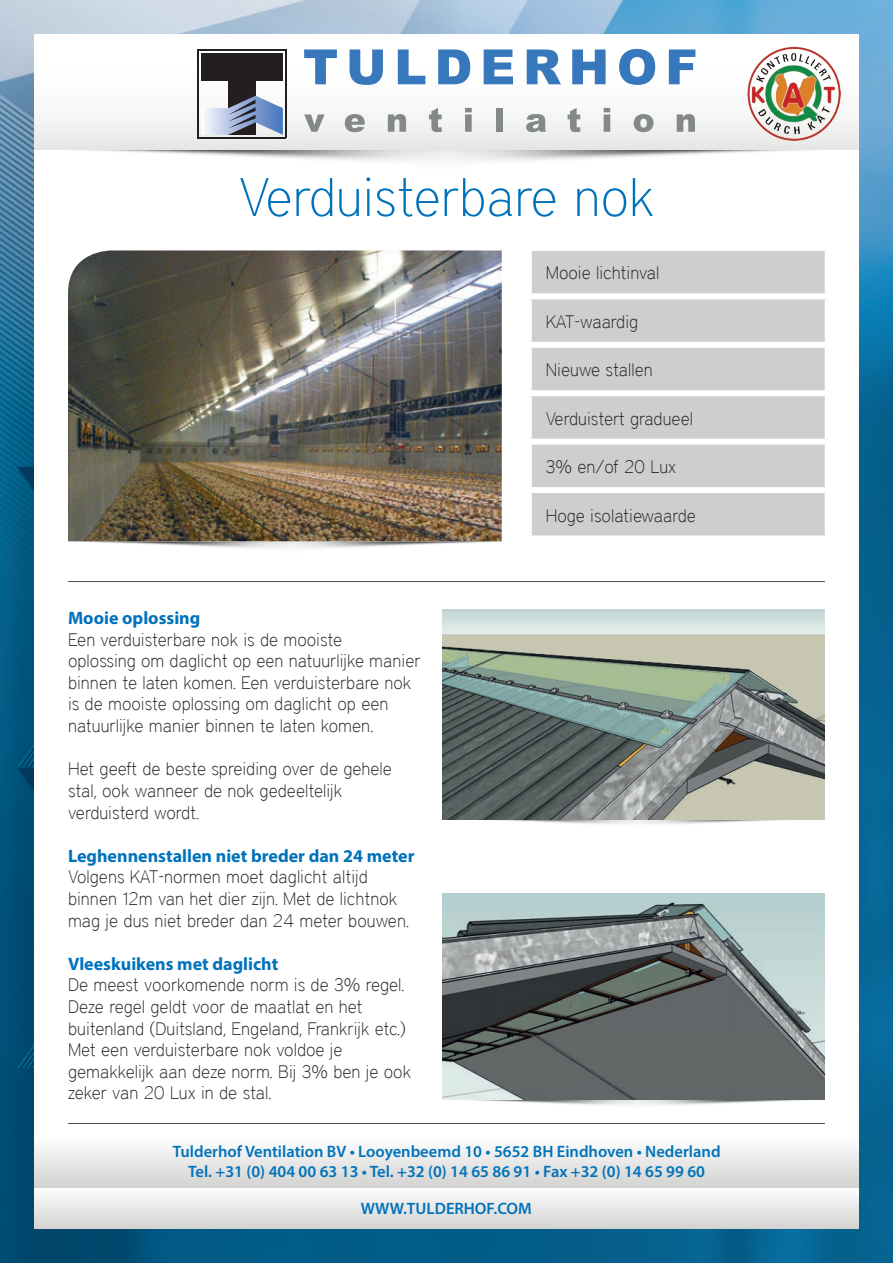
<style>
.page{position:relative;width:893px;height:1263px;background:#fff}
.page>*{position:absolute;margin:0;border:0;box-sizing:border-box;transform-origin:0 0}
.t1{font:100 54px "District";color:#0072bc}
.t2{font:100 18px/21.6px "District";color:#231f20}
.t3{font:700 18px "Myriad Pro";color:#0072bc}
.t4{font:600 16.5px/19.8px "Myriad Pro";color:#0072bc;text-align:center}
</style>
<div class="page">
<img style="left:0;top:0;width:893px;height:1263px">
<div style="left:34px;top:68px;width:825px;height:1161px;background:#fff"></div>
<img style="left:34px;top:149px;width:825px;height:12px">
<div style="left:34px;top:34px;width:825px;height:115px;background:linear-gradient(to bottom,#fff,#ebebe9)"></div>
<hr style="left:285px;top:49px;width:1px;height:89px;background:#231f20">
<hr style="left:198px;top:49px;width:1px;height:89px;background:#231f20">
<hr style="left:198px;top:137px;width:88px;height:1px;background:#231f20">
<hr style="left:198px;top:49px;width:88px;height:2px;background:#231f20">
<div style="left:201px;top:53px;width:82px;height:27px;background:#231f20"></div>
<div style="left:228px;top:53px;width:28px;height:82px;background:#231f20"></div>
<svg style="left:201px;top:96px;width:82px;height:39px"></svg>
<svg style="left:304px;top:49px;width:391px;height:36px"></svg>
<svg style="left:304px;top:114px;width:21px;height:18px"></svg>
<svg style="left:345px;top:114px;width:20px;height:18px"></svg>
<svg style="left:388px;top:114px;width:18px;height:18px"></svg>
<svg style="left:429px;top:108px;width:13px;height:24px"></svg>
<svg style="left:465px;top:108px;width:7px;height:24px"></svg>
<div style="left:496px;top:108px;width:7px;height:24px;background:#83888a"></div>
<svg style="left:526px;top:114px;width:20px;height:18px"></svg>
<svg style="left:567px;top:108px;width:13px;height:24px"></svg>
<svg style="left:604px;top:108px;width:6px;height:24px"></svg>
<svg style="left:634px;top:114px;width:19px;height:18px"></svg>
<svg style="left:677px;top:114px;width:18px;height:18px"></svg>
<img style="left:68px;top:250px;width:434px;height:276px">
<img style="left:68px;top:526px;width:434px;height:22px">
<img style="left:442px;top:819px;width:383px;height:5px">
<img style="left:442px;top:1099px;width:383px;height:6px">
<img style="left:746px;top:46px;width:96px;height:96px">
<div style="left:34px;top:1188px;width:825px;height:41px;background:linear-gradient(to bottom,#fcfdfe,#d3d2d0)"></div>
<div style="left:34px;top:1137px;width:825px;height:51px;background:linear-gradient(to bottom,#fefefe,#d2d2d0)"></div>
<img style="left:442px;top:610px;width:383px;height:209px">
<img style="left:442px;top:893px;width:383px;height:206px">
<hr style="left:68px;top:1123px;width:757px;height:1px;background:#4b4c4d">
<hr style="left:68px;top:581px;width:757px;height:1px;background:#4b4c4d">
<div style="left:532px;top:251px;width:293px;height:284px;background:#cececd"></div>
<div style="left:526px;top:293px;width:305px;height:6px;background:#fff"></div>
<div style="left:526px;top:342px;width:305px;height:6px;background:#fff"></div>
<div style="left:526px;top:390px;width:305px;height:6px;background:#fff"></div>
<div style="left:526px;top:439px;width:305px;height:6px;background:#fff"></div>
<div style="left:526px;top:487px;width:305px;height:6px;background:#fff"></div>
<h1 class="t1" style="left:239px;top:166px;width:417px">Verduisterbare nok</h1>
<p class="t3" style="left:68px;top:606px;width:134px">Mooie oplossing</p>
<p class="t2" style="left:68px;top:628px;width:354px">Een verduisterbare nok is de mooiste<br>oplossing om daglicht op een natuurlijke manier binnen te laten komen. Een verduisterbare nok is de mooiste oplossing om daglicht op een natuurlijke manier binnen te laten komen.</p>
<p class="t2" style="left:68px;top:758px;width:325px">Het geeft de beste spreiding over de gehele stal, ook wanneer de nok gedeeltelijk verduisterd wordt.</p>
<p class="t3" style="left:68px;top:844px;width:348px">Leghennenstallen niet breder dan 24 meter</p>
<p class="t2" style="left:68px;top:866px;width:342px">Volgens KAT-normen moet daglicht altijd binnen 12m van het dier zijn. Met de lichtnok mag je dus niet breder dan 24 meter bouwen.</p>
<p class="t3" style="left:68px;top:952px;width:212px">Vleeskuikens met daglicht</p>
<p class="t2" style="left:68px;top:974px;width:345px">De meest voorkomende norm is de 3% regel.<br>Deze regel geldt voor de maatlat en het buitenland (Duitsland, Engeland, Frankrijk etc.)<br>Met een verduisterbare nok voldoe je gemakkelijk aan deze norm. Bij 3% ben je ook zeker van 20 Lux in de stal.</p>
<p class="t2" style="left:546px;top:262px;width:115px">Mooie lichtinval</p>
<p class="t2" style="left:546px;top:311px;width:94px">KAT-waardig</p>
<p class="t2" style="left:546px;top:359px;width:109px">Nieuwe stallen</p>
<p class="t2" style="left:546px;top:407px;width:149px">Verduistert gradueel</p>
<p class="t2" style="left:546px;top:456px;width:132px">3% en/of 20 Lux</p>
<p class="t2" style="left:546px;top:504px;width:152px">Hoge isolatiewaarde</p>
<p class="t4" style="left:173px;top:1141px;width:549px">Tulderhof Ventilation BV • Looyenbeemd 10 • 5652 BH Eindhoven • Nederland<br>Tel. +31 (0) 404 00 63 13 • Tel. +32 (0) 14 65 86 91 • Fax +32 (0) 14 65 99 60</p>
<p class="t4" style="left:361px;top:1198px;width:173px">WWW.TULDERHOF.COM</p>
</div>
